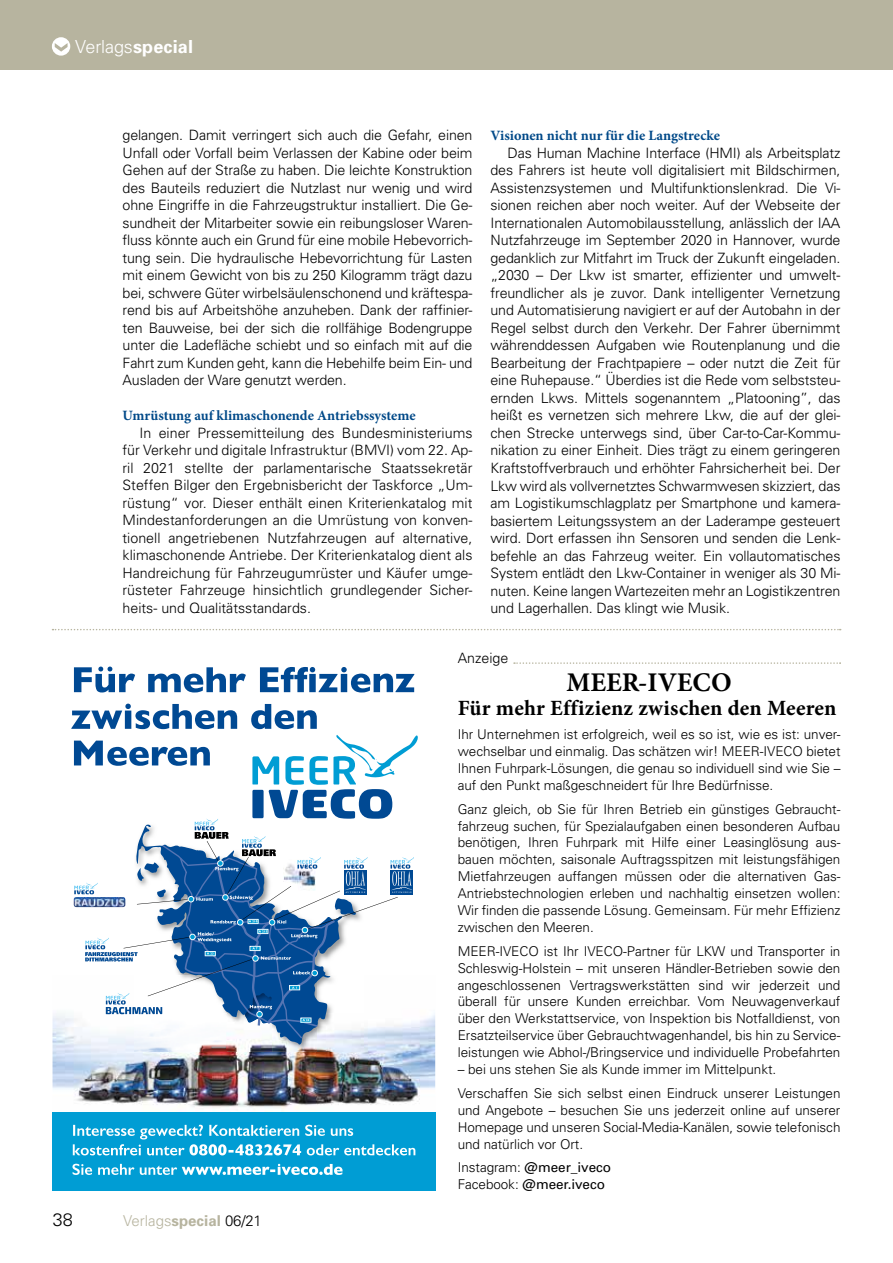
<style>
.page{position:relative;width:893px;height:1263px;background:#fff}
.page>*{position:absolute;margin:0;border:0;box-sizing:border-box;transform-origin:0 0}
.t1{font:700 27px "Minion Pro";color:#000}
.t2{font:700 21.75px "Minion Pro";letter-spacing:.01em;color:#000}
.t3{font:300 18px "Univers";letter-spacing:-.005em;color:#fff}
.t4{font:300 18px "Univers";color:#000}
.t5{font:300 15px "Univers";color:#b7b49f}
.t6{font:300 14.25px/17.5px "Univers";letter-spacing:-.01em;color:#000;text-align:justify}
.t7{font:700 14.25px "Minion Pro";color:#004988}
.t8{font:300 13.5px/17px "Univers";letter-spacing:-.005em;color:#000;text-align:justify}
.t9{font:13.5px/17px "Univers";letter-spacing:-.005em;color:#000}
.s1{font-weight:700}
.s2{color:#000}
.s3{font-weight:300}
</style>
<div class="page">
<div style="left:0;top:0;width:893px;height:70px;background:#b7b49f"></div>
<svg style="left:52px;top:37px;width:18px;height:19px"></svg>
<svg style="left:55px;top:43px;width:13px;height:9px"></svg>
<svg style="left:52px;top:629px;width:789px;height:1px"></svg>
<img style="left:53px;top:1013px;width:382px;height:96px">
<svg style="left:71px;top:704px;width:246px;height:25px"></svg>
<svg style="left:74px;top:666px;width:340px;height:26px"></svg>
<div style="left:53px;top:1112px;width:382px;height:79px;background:#009dd4"></div>
<svg style="left:72px;top:1164px;width:271px;height:11px"></svg>
<svg style="left:73px;top:1125px;width:342px;height:30px"></svg>
<img style="left:135px;top:1038px;width:229px;height:14px">
<svg style="left:136px;top:1038px;width:206px;height:6px"></svg>
<svg style="left:74px;top:735px;width:344px;height:303px"></svg>
<svg style="left:514px;top:662px;width:327px;height:2px"></svg>
<p class="t3" style="left:75px;top:35px;width:119px">Verlags<span class="s1">special</span></p>
<p class="t6" style="left:123px;top:126px;width:351px">gelangen. Damit verringert sich auch die Gefahr, einen Unfall oder Vorfall beim Verlassen der Kabine oder beim Gehen auf der Straße zu haben. Die leichte Konstruktion des Bauteils reduziert die Nutzlast nur wenig und wird ohne Eingriffe in die Fahrzeugstruktur installiert. Die Ge&shy;sundheit der Mitarbeiter sowie ein reibungsloser Waren&shy;fluss könnte auch ein Grund für eine mobile Hebevorrich&shy;tung sein. Die hydraulische Hebevorrichtung für Lasten mit einem Gewicht von bis zu 250 Kilogramm trägt dazu bei, schwere Güter wirbelsäulenschonend und kräftespa&shy;rend bis auf Arbeitshöhe anzuheben. Dank der raffinier&shy;ten Bauweise, bei der sich die rollfähige Bodengruppe unter die Ladefläche schiebt und so einfach mit auf die Fahrt zum Kunden geht, kann die Hebehilfe beim Ein- und Ausladen der Ware genutzt werden.</p>
<p class="t7" style="left:123px;top:406px;width:295px">Umrüstung auf klimaschonende Antriebssysteme</p>
<p class="t6" style="left:123px;top:424px;width:351px;text-indent:17px">In einer Pressemitteilung des Bundesministeriums für Verkehr und digitale Infrastruktur (BMVI) vom 22. Ap&shy;ril 2021 stellte der parlamentarische Staatssekretär Steffen Bilger den Ergebnisbericht der Taskforce „Um&shy;rüstung“ vor. Dieser enthält einen Kriterienkatalog mit Mindestanforderungen an die Umrüstung von konven&shy;tionell angetriebenen Nutzfahrzeugen auf alternative, klimaschonende Antriebe. Der Kriterienkatalog dient als Handreichung für Fahrzeugumrüster und Käufer umge&shy;rüsteter Fahrzeuge hinsichtlich grundlegender Sicher&shy;heits- und Qualitätsstandards.</p>
<p class="t7" style="left:490px;top:126px;width:231px">Visionen nicht nur für die Langstrecke</p>
<p class="t6" style="left:490px;top:144px;width:351px;text-indent:17px">Das Human Machine Interface (HMI) als Arbeitsplatz des Fahrers ist heute voll digitalisiert mit Bildschirmen, Assistenzsystemen und Multifunktionslenkrad. Die Vi&shy;sionen reichen aber noch weiter. Auf der Webseite der Internationalen Automobilausstellung, anlässlich der IAA Nutzfahrzeuge im September 2020 in Hannover, wurde gedanklich zur Mitfahrt im Truck der Zukunft eingeladen. „2030 – Der Lkw ist smarter, effizienter und umwelt&shy;freundlicher als je zuvor. Dank intelligenter Vernetzung und Automatisierung navigiert er auf der Autobahn in der Regel selbst durch den Verkehr. Der Fahrer übernimmt währenddessen Aufgaben wie Routenplanung und die Bearbeitung der Frachtpapiere – oder nutzt die Zeit für eine Ruhepause.“ Überdies ist die Rede vom selbststeu&shy;ernden Lkws. Mittels sogenanntem „Platooning”, das heißt es vernetzen sich mehrere Lkw, die auf der glei&shy;chen Strecke unterwegs sind, über Car-to-Car-Kommu&shy;nikation zu einer Einheit. Dies trägt zu einem geringeren Kraftstoffverbrauch und erhöhter Fahrsicherheit bei. Der Lkw wird als vollvernetztes Schwarmwesen skizziert, das am Logistikumschlagplatz per Smartphone und kamera&shy;basiertem Leitungssystem an der Laderampe gesteuert wird. Dort erfassen ihn Sensoren und senden die Lenk&shy;befehle an das Fahrzeug weiter. Ein vollautomatisches System entlädt den Lkw-Container in weniger als 30 Mi&shy;nuten. Keine langen Wartezeiten mehr an Logistikzentren und Lagerhallen. Das klingt wie Musik.</p>
<p class="t6" style="left:458px;top:649px;width:52px">Anzeige</p>
<p class="t4" style="left:53px;top:1208px;width:22px">38</p>
<p class="t5" style="left:123px;top:1211px;width:140px">Verlags<span class="s1">special</span> <span class="s2">06/21</span></p>
<h1 class="t1" style="left:566px;top:663px;width:167px">MEER-IVECO</h1>
<h2 class="t2" style="left:458px;top:692px;width:380px">Für mehr Effizienz zwischen den Meeren</h2>
<p class="t8" style="left:458px;top:726px;width:384px">Ihr Unternehmen ist erfolgreich, weil es so ist, wie es ist: unver&shy;wechselbar und einmalig. Das schätzen wir! MEER-IVECO bietet Ihnen Fuhrpark-Lösungen, die genau so individuell sind wie Sie – auf den Punkt maßgeschneidert für Ihre Bedürfnisse.</p>
<p class="t8" style="left:458px;top:800px;width:384px">Ganz gleich, ob Sie für Ihren Betrieb ein günstiges Gebraucht&shy;fahrzeug suchen, für Spezialaufgaben einen besonderen Aufbau benötigen, Ihren Fuhrpark mit Hilfe einer Leasinglösung aus&shy;bauen möchten, saisonale Auftragsspitzen mit leistungsfähigen Mietfahrzeugen auffangen müssen oder die alternativen Gas-Antriebstechnologien erleben und nachhaltig einsetzen wollen:<br>Wir finden die passende Lösung. Gemeinsam. Für mehr Effizienz zwischen den Meeren.</p>
<p class="t8" style="left:458px;top:942px;width:384px">MEER-IVECO ist Ihr IVECO-Partner für LKW und Transporter in Schleswig-Holstein – mit unseren Händler-Betrieben sowie den angeschlossenen Vertragswerkstätten sind wir jederzeit und überall für unsere Kunden erreichbar. Vom Neuwagenverkauf über den Werkstattservice, von Inspektion bis Notfalldienst, von Ersatzteilservice über Gebrauchtwagenhandel, bis hin zu Service&shy;leistungen wie Abhol-/Bringservice und individuelle Probefahrten</p>
<p class="t8" style="left:458px;top:1058px;width:384px;line-height:23.4px">– bei uns stehen Sie als Kunde immer im Mittelpunkt.<br>Verschaffen Sie sich selbst einen Eindruck unserer Leistungen</p>
<p class="t8" style="left:458px;top:1101px;width:384px">und Angebote – besuchen Sie uns jederzeit online auf unserer Homepage und unseren Social-Media-Kanälen, sowie telefonisch und natürlich vor Ort.</p>
<p class="t9" style="left:458px;top:1158px;width:155px"><span class="s3">Instagram:</span> @meer_iveco<br><span class="s3">Facebook:</span> @meer.iveco</p>
</div>
